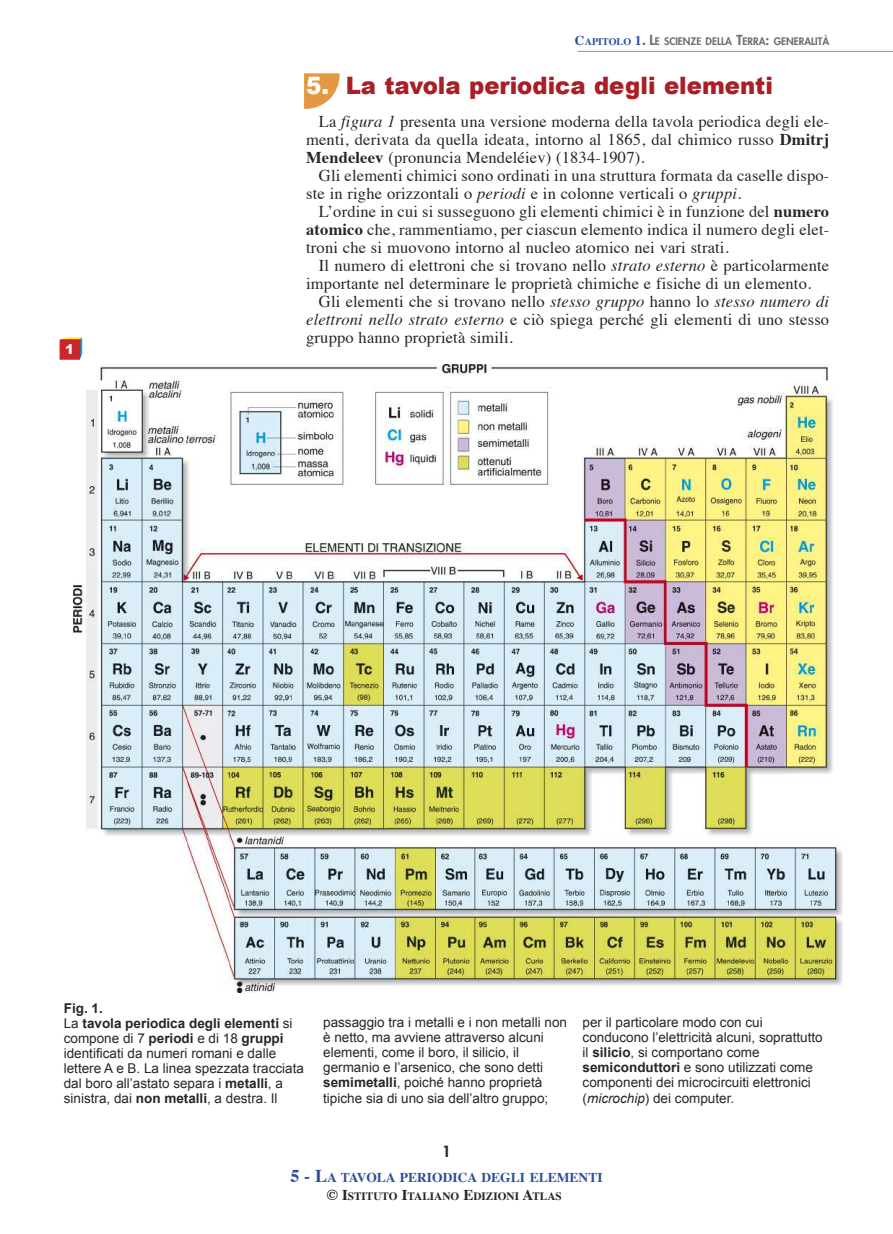
<style>
.page{position:relative;width:893px;height:1234px;background:#fff}
.page>*{position:absolute;margin:0;border:0;box-sizing:border-box;transform-origin:0 0}
.t1{font:900 24px "Arial";color:#a91f26;scale:.95 1}
.t2{font:16.5px/18px "Times";letter-spacing:.01em;color:#272627;text-align:justify}
.t3{font:800 15px "Futura";color:#272627}
.t4{font:13.5px/15px "Arial";color:#272627}
.t5{font:700 13.5px "Times";color:#2d4f9f}
.t6{font:900 13.5px "Arial";color:#fff}
.t7{font:700 11.25px "Times";color:#272627}
.t8{font:800 10.2px "Futura";color:#6d6e71}
.s1{font-family:"Times";font-weight:700;font-size:13.5px;color:#2d4f9f}
.s2{font-family:"Times";font-weight:700;color:#2d4f9f}
.s3{font-size:13.5px}
.s4{color:#fff}
.s5{font-style:italic}
.s6{font-weight:700}
.s7{font-size:18px}
.s8{font-size:15px}
</style>
<div class="page">
<img style="left:74px;top:365px;width:768px;height:627px">
<hr style="left:578px;top:51px;width:315px;height:1px;background:#919396">
<svg style="left:304px;top:73px;width:36px;height:36px"></svg>
<img style="left:60px;top:337px;width:22px;height:23px">
<p class="t6" style="left:65px;top:338px;width:11px">1</p>
<p class="t8" style="left:575px;top:37px;width:256px"><span class="s1">C</span><span class="s2">APITOLO</span> <span class="s1">1.</span> <span class="s3">L</span>E SCIENZE DELLA <span class="s3">T</span>ERRA<span class="s3">:</span> GENERALITÀ</p>
<h1 class="t1" style="left:306px;top:67px;width:493px"><span class="s4">5.</span> La tavola periodica degli elementi</h1>
<p class="t2" style="left:306px;top:113px;width:525px;text-indent:13px">La <span class="s5">figura 1</span> presenta una versione moderna della tavola periodica degli ele&shy;menti, derivata da quella ideata, intorno al 1865, dal chimico russo <span class="s6">DMITRJ MENDELEEV</span> (pronuncia Mendeléiev) (1834-1907).</p>
<p class="t2" style="left:306px;top:167px;width:525px;text-indent:13px">Gli elementi chimici sono ordinati in una struttura formata da caselle dispo&shy;ste in righe orizzontali o <span class="s5">periodi</span> e in colonne verticali o <span class="s5">gruppi.</span></p>
<p class="t2" style="left:306px;top:203px;width:525px;text-indent:13px">L’ordine in cui si susseguono gli elementi chimici è in funzione del <span class="s6">NUMERO ATOMICO</span> che, rammentiamo, per ciascun elemento indica il numero degli elet&shy;troni che si muovono intorno al nucleo atomico nei vari strati.</p>
<p class="t2" style="left:306px;top:257px;width:524px;text-indent:13px">Il numero di elettroni che si trovano nello <span class="s5">strato esterno</span> è particolarmente importante nel determinare le proprietà chimiche e fisiche di un elemento.</p>
<p class="t2" style="left:306px;top:293px;width:524px;text-indent:13px">Gli elementi che si trovano nello <span class="s5">stesso gruppo</span> hanno lo <span class="s5">stesso numero di elettroni nello strato esterno</span> e ciò spiega perché gli elementi di uno stesso gruppo hanno proprietà simili.</p>
<p class="t4" style="left:64px;top:1000px;width:242px"><span class="s6">Fig. 1.<br></span>La <span class="s6">tavola periodica degli elementi</span> si compone di 7 <span class="s6">periodi</span> e di 18 <span class="s6">gruppi </span>identificati da numeri romani e dalle lettere A e B. La linea spezzata tracciata dal boro all’astato separa i <span class="s6">metalli</span>, a sinistra, dai <span class="s6">non metalli</span>, a destra. Il</p>
<p class="t4" style="left:323px;top:1014px;width:245px">passaggio tra i metalli e i non metalli non è netto, ma avviene attraverso alcuni elementi, come il boro, il silicio, il germanio e l’arsenico, che sono detti <span class="s6">semimetalli</span>, poiché hanno proprietà tipiche sia di uno sia dell’altro gruppo;</p>
<p class="t4" style="left:583px;top:1014px;width:242px">per il particolare modo con cui conducono l’elettricità alcuni, soprattutto il <span class="s6">silicio</span>, si comportano come <span class="s6">semiconduttori</span> e sono utilizzati come componenti dei microcircuiti elettronici (<span class="s5">microchip</span>) dei computer.</p>
<p class="t3" style="left:442px;top:1143px;width:10px">1</p>
<p class="t5" style="left:290px;top:1171px;width:314px"><span class="s7">5 - L</span>A TAVOLA PERIODICA DEGLI ELEMENTI</p>
<p class="t7" style="left:327px;top:1190px;width:237px"><span class="s8">© I</span>STITUTO <span class="s8">I</span>TALIANO <span class="s8">E</span>DIZIONI <span class="s8">A</span>TLAS</p>
</div>
